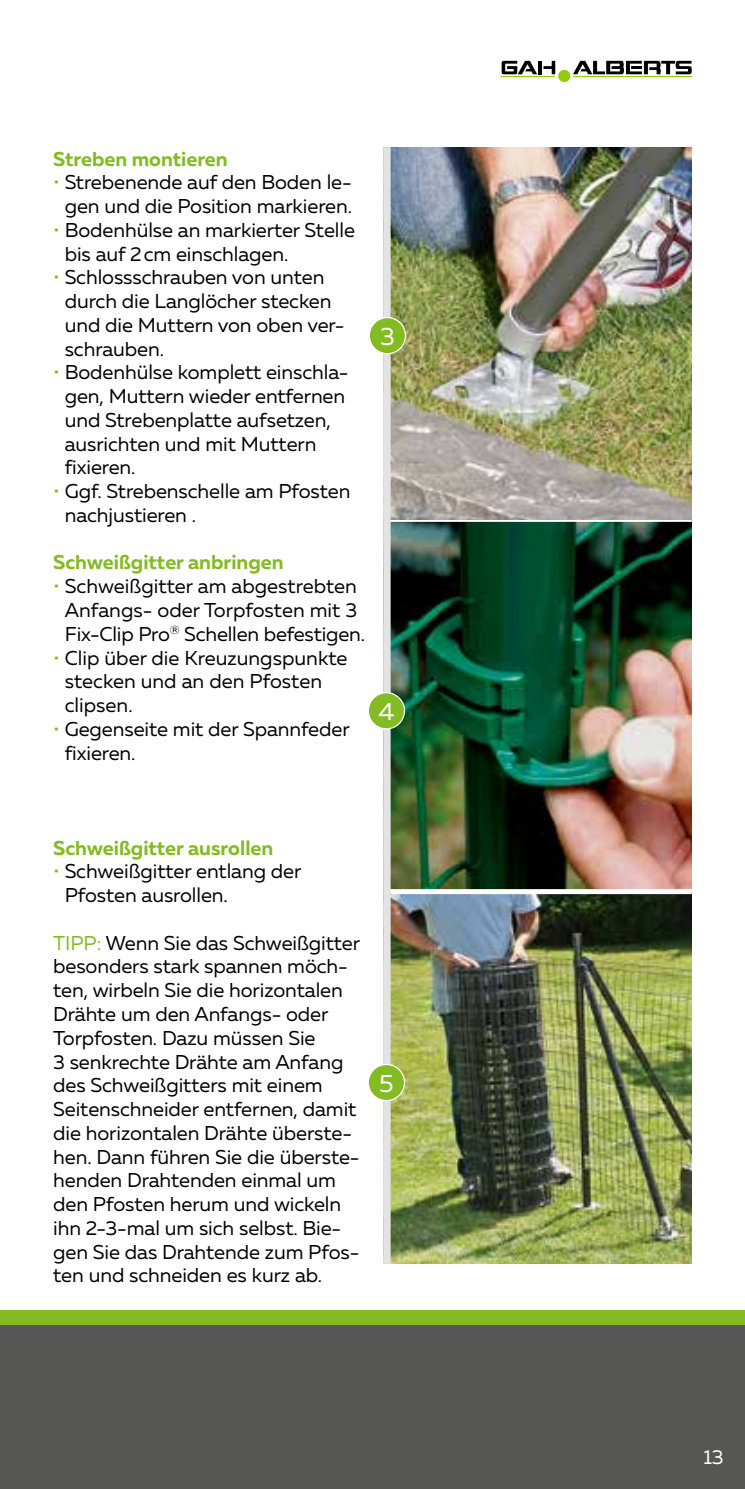
<style>
.page{position:relative;width:745px;height:1489px;background:#fff}
.page>*{position:absolute;margin:0;border:0;box-sizing:border-box;transform-origin:0 0}
.t1{font:25px "Muller";color:#fff}
.t2{font:20px/23.8px "Muller";letter-spacing:-.005em;color:#000}
.t3{font:700 20px "Muller";color:#82bb22}
.t4{font:20px "Muller";color:#fff}
.s1{color:#82bb22}
</style>
<div class="page">
<div style="left:0;top:1310px;width:744px;height:14px;background:#82bb22"></div>
<div style="left:0;top:1324px;width:744px;height:164px;background:#565655"></div>
<svg style="left:501px;top:61px;width:54px;height:13px"></svg>
<hr style="left:572px;top:76px;width:119px;height:1px;background:#90cc07">
<hr style="left:501px;top:76px;width:54px;height:1px;background:#90cc07">
<svg style="left:573px;top:61px;width:118px;height:13px"></svg>
<div style="left:558px;top:70px;width:12px;height:12px;background:#90cc07;border-radius:50%"></div>
<img style="left:390px;top:522px;width:301px;height:741px">
<svg style="left:390px;top:519px;width:301px;height:3px"></svg>
<div style="left:387px;top:889px;width:304px;height:5px;background:#fff"></div>
<img style="left:390px;top:147px;width:301px;height:372px">
<div style="left:383px;top:147px;width:7px;height:1116px;background:#e3e3e3"></div>
<div style="left:368px;top:1064px;width:36px;height:36px;background:#82bb22;border-radius:50%"></div>
<div style="left:367px;top:1063px;width:38px;height:38px;border:1px solid #fff;border-radius:50%"></div>
<div style="left:368px;top:692px;width:36px;height:36px;background:#82bb22;border-radius:50%"></div>
<div style="left:367px;top:692px;width:38px;height:37px;border:1px solid #fff;border-radius:50%"></div>
<div style="left:369px;top:317px;width:36px;height:37px;background:#82bb22;border-radius:50%"></div>
<div style="left:368px;top:317px;width:38px;height:37px;border:1px solid #fff;border-radius:50%"></div>
<p class="t3" style="left:53px;top:146px;width:176px">Streben montieren</p>
<p class="t2" style="left:53px;top:170px;width:300px;text-align:center"><span class="s1">•</span> Strebenende auf den Boden le&shy;gen und die Position markieren.</p>
<p class="t2" style="left:65px;top:218px;width:291px;text-indent:-11px"><span class="s1">•</span> Bodenhülse an markierter Stelle bis auf 2cm einschlagen.</p>
<p class="t2" style="left:65px;top:265px;width:281px;text-indent:-11px"><span class="s1">•</span> Schlossschrauben von unten durch die Langlöcher stecken und die Muttern von oben ver&shy;schrauben.</p>
<p class="t2" style="left:65px;top:360px;width:285px;text-indent:-11px"><span class="s1">•</span> Bodenhülse komplett einschla&shy;gen, Muttern wieder entfernen und Strebenplatte aufsetzen, ausrichten und mit Muttern fixieren.</p>
<p class="t2" style="left:65px;top:479px;width:287px;text-indent:-11px"><span class="s1">•</span> Ggf. Strebenschelle am Pfosten nachjustieren .</p>
<p class="t3" style="left:53px;top:550px;width:232px">Schweißgitter anbringen</p>
<p class="t2" style="left:53px;top:574px;width:313px;text-align:center"><span class="s1">•</span> Schweißgitter am abgestrebten<br>Anfangs- oder Torpfosten mit 3<br>Fix-Clip Pro<sup>®</sup> Schellen befestigen.</p>
<p class="t2" style="left:65px;top:645px;width:284px;text-indent:-11px"><span class="s1">•</span> Clip über die Kreuzungspunkte stecken und an den Pfosten clipsen.</p>
<p class="t2" style="left:65px;top:716px;width:286px;text-indent:-11px"><span class="s1">•</span> Gegenseite mit der Spannfeder fixieren.</p>
<p class="t1" style="left:380px;top:321px;width:16px">3</p>
<p class="t1" style="left:378px;top:696px;width:18px">4</p>
<p class="t3" style="left:53px;top:835px;width:221px">Schweißgitter ausrollen</p>
<p class="t2" style="left:65px;top:859px;width:238px;text-indent:-11px"><span class="s1">•</span> Schweißgitter entlang der<br>Pfosten ausrollen.</p>
<p class="t2" style="left:53px;top:930px;width:308px"><span class="s1">TIPP:</span> Wenn Sie das Schweißgitter besonders stark spannen möch&shy;ten, wirbeln Sie die horizontalen<br>Drähte um den Anfangs- oder<br>Torpfosten. Dazu müssen Sie<br>3 senkrechte Drähte am Anfang des Schweißgitters mit einem<br>Seitenschneider entfernen, damit die horizontalen Drähte überste&shy;hen. Dann führen Sie die überste&shy;henden Drahtenden einmal um den Pfosten herum und wickeln ihn 2-3-mal um sich selbst. Bie&shy;gen Sie das Drahtende zum Pfos&shy;ten und schneiden es kurz ab.</p>
<p class="t1" style="left:379px;top:1068px;width:16px">5</p>
<p class="t4" style="left:702px;top:1444px;width:22px">13</p>
</div>
